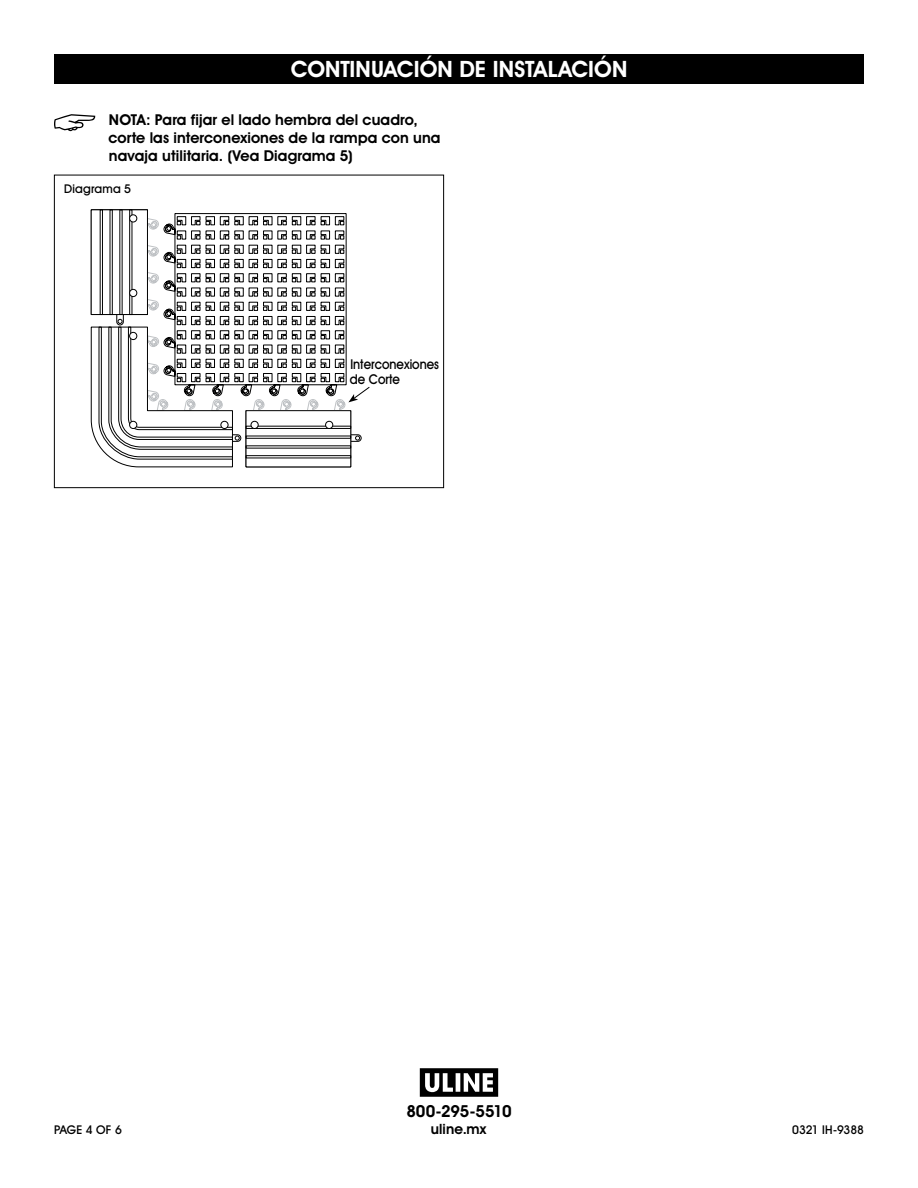
<style>
.page{position:relative;width:918px;height:1188px;background:#fff}
.page>*{position:absolute;margin:0;border:0;box-sizing:border-box;transform-origin:0 0}
.t1{font:700 22.5px "Uline Two Knine";letter-spacing:.005em;color:#fff}
.t2{font:700 16.5px "Uline Two Knine";letter-spacing:-.015em;color:#000}
.t3{font:700 15px/18px "Uline Two Knine";letter-spacing:.005em;color:#000}
.t4{font:700 14.25px "Uline Two Knine";letter-spacing:.01em;color:#000}
.t5{font:13.5px/15px "Uline Two Knine";color:#000;scale:.91 1}
.t6{font:12px "Uline Two Knine";letter-spacing:.005em;color:#000}
</style>
<div class="page">
<div style="left:54px;top:54px;width:810px;height:30px;background:#000"></div>
<div style="left:100px;top:210px;width:3px;height:105px;border:1px solid #000"></div>
<div style="left:110px;top:210px;width:3px;height:105px;border:1px solid #000"></div>
<div style="left:129px;top:210px;width:3px;height:105px;border:1px solid #000"></div>
<div style="left:130px;top:215px;width:7px;height:7px;background:#fff;border-radius:50%"></div>
<div style="left:129px;top:214px;width:8px;height:8px;border:1px solid #000;border-radius:50%"></div>
<svg style="left:321px;top:231px;width:23px;height:8px"></svg>
<svg style="left:292px;top:231px;width:23px;height:8px"></svg>
<svg style="left:278px;top:231px;width:8px;height:8px"></svg>
<svg style="left:249px;top:231px;width:23px;height:8px"></svg>
<svg style="left:235px;top:231px;width:8px;height:8px"></svg>
<svg style="left:206px;top:231px;width:23px;height:8px"></svg>
<svg style="left:321px;top:217px;width:23px;height:8px"></svg>
<svg style="left:292px;top:217px;width:23px;height:8px"></svg>
<svg style="left:278px;top:217px;width:8px;height:8px"></svg>
<svg style="left:249px;top:217px;width:23px;height:8px"></svg>
<svg style="left:235px;top:217px;width:8px;height:8px"></svg>
<svg style="left:206px;top:217px;width:23px;height:8px"></svg>
<svg style="left:147px;top:217px;width:53px;height:22px"></svg>
<svg style="left:91px;top:245px;width:279px;height:223px"></svg>
<div style="left:54px;top:175px;width:390px;height:313px;border:1px solid #000"></div>
<svg style="left:54px;top:114px;width:41px;height:17px"></svg>
<svg style="left:420px;top:1068px;width:78px;height:29px"></svg>
<h1 class="t1" style="left:291px;top:56px;width:338px">CONTINUACIÓN DE INSTALACIÓN</h1>
<p class="t3" style="left:108px;top:110px;width:334px">NOTA: Para fijar el lado hembra del cuadro, corte las interconexiones de la rampa con una navaja utilitaria. (Vea Diagrama 5)</p>
<p class="t6" style="left:64px;top:181px;width:68px">Diagrama 5</p>
<p class="t5" style="left:350px;top:356px;width:99px">Interconexiones de Corte</p>
<p class="t2" style="left:406px;top:1101px;width:107px">800-295-5510</p>
<p class="t4" style="left:431px;top:1120px;width:57px">uline.mx</p>
<p class="t6" style="left:54px;top:1122px;width:69px">PAGE 4 OF 6</p>
<p class="t6" style="left:792px;top:1122px;width:73px">0321 IH-9388</p>
</div>
